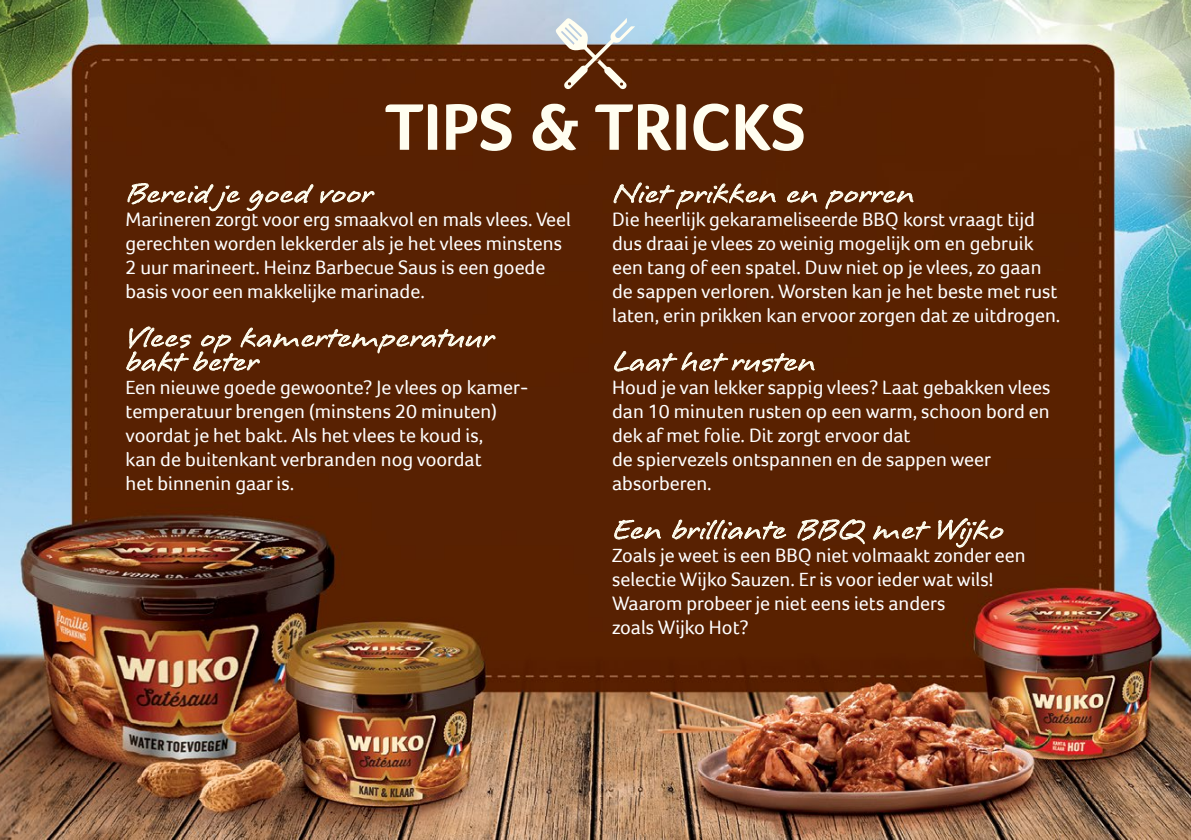
<style>
.page{position:relative;width:1191px;height:840px;background:#fff}
.page>*{position:absolute;margin:0;border:0;box-sizing:border-box;transform-origin:0 0}
.t1{font:700 67.6px "Foco";color:#fffef0}
.t2{font:36px "Longhand";color:#fffef0}
.t3{font:20px/24px "Foco";color:#fff}
</style>
<div class="page">
<img style="left:0;top:0;width:1191px;height:839px">
<svg style="left:127px;top:180px;width:113px;height:32px;background:#75482c"></svg>
<svg style="left:246px;top:180px;width:68px;height:31px;background:#75472c"></svg>
<svg style="left:320px;top:190px;width:55px;height:13px"></svg>
<svg style="left:125px;top:326px;width:371px;height:65px;background:#68371a"></svg>
<svg style="left:613px;top:182px;width:163px;height:41px;background:#6c3b1d"></svg>
<svg style="left:787px;top:189px;width:31px;height:17px"></svg>
<svg style="left:825px;top:189px;width:89px;height:20px;background:#7e5338"></svg>
<svg style="left:613px;top:350px;width:202px;height:41px;background:#6b3a1c"></svg>
<svg style="left:613px;top:519px;width:48px;height:23px"></svg>
<svg style="left:671px;top:516px;width:115px;height:43px;background:#6d3c1f"></svg>
<svg style="left:797px;top:518px;width:69px;height:26px;background:#875f45"></svg>
<svg style="left:872px;top:521px;width:59px;height:38px;background:#6b391a"></svg>
<svg style="left:937px;top:517px;width:67px;height:31px;background:#7b4f33"></svg>
<svg style="left:555px;top:18px;width:80px;height:71px"></svg>
<p class="t1" style="left:385px;top:87px;width:422px">TIPS &amp; TRICKS</p>
<p class="t2" style="left:125px;top:175px;width:249px">Bereid je goed voor</p>
<p class="t3" style="left:125px;top:207px;width:447px">Marineren zorgt voor erg smaakvol en mals vlees. Veel gerechten worden lekkerder als je het vlees minstens 2 uur marineert. Heinz Barbecue Saus is een goede basis voor een makkelijke marinade.</p>
<p class="t2" style="left:125px;top:319px;width:370px">Vlees op kamertemperatuur</p>
<p class="t2" style="left:125px;top:343px;width:134px">bakt beter</p>
<p class="t3" style="left:125px;top:375px;width:405px">Een nieuwe goede gewoonte? Je vlees op kamer&shy;temperatuur brengen (minstens 20 minuten) voordat je het bakt. Als het vlees te koud is,<br>kan de buitenkant verbranden nog voordat<br>het binnenin gaar is.</p>
<p class="t2" style="left:612px;top:175px;width:304px">Niet prikken en porren</p>
<p class="t3" style="left:612px;top:207px;width:450px">Die heerlijk gekarameliseerde BBQ korst vraagt tijd dus draai je vlees zo weinig mogelijk om en gebruik een tang of een spatel. Duw niet op je vlees, zo gaan de sappen verloren. Worsten kan je het beste met rust laten, erin prikken kan ervoor zorgen dat ze uitdrogen.</p>
<p class="t2" style="left:612px;top:343px;width:205px">Laat het rusten</p>
<p class="t3" style="left:612px;top:375px;width:440px">Houd je van lekker sappig vlees? Laat gebakken vlees dan 10 minuten rusten op een warm, schoon bord en dek af met folie. Dit zorgt ervoor dat<br>de spiervezels ontspannen en de sappen weer absorberen.</p>
<p class="t2" style="left:612px;top:511px;width:393px">Een brilliante BBQ met Wijko</p>
<p class="t3" style="left:612px;top:543px;width:415px">Zoals je weet is een BBQ niet volmaakt zonder een selectie Wijko Sauzen. Er is voor ieder wat wils!<br>Waarom probeer je niet eens iets anders<br>zoals Wijko Hot?</p>
</div>
